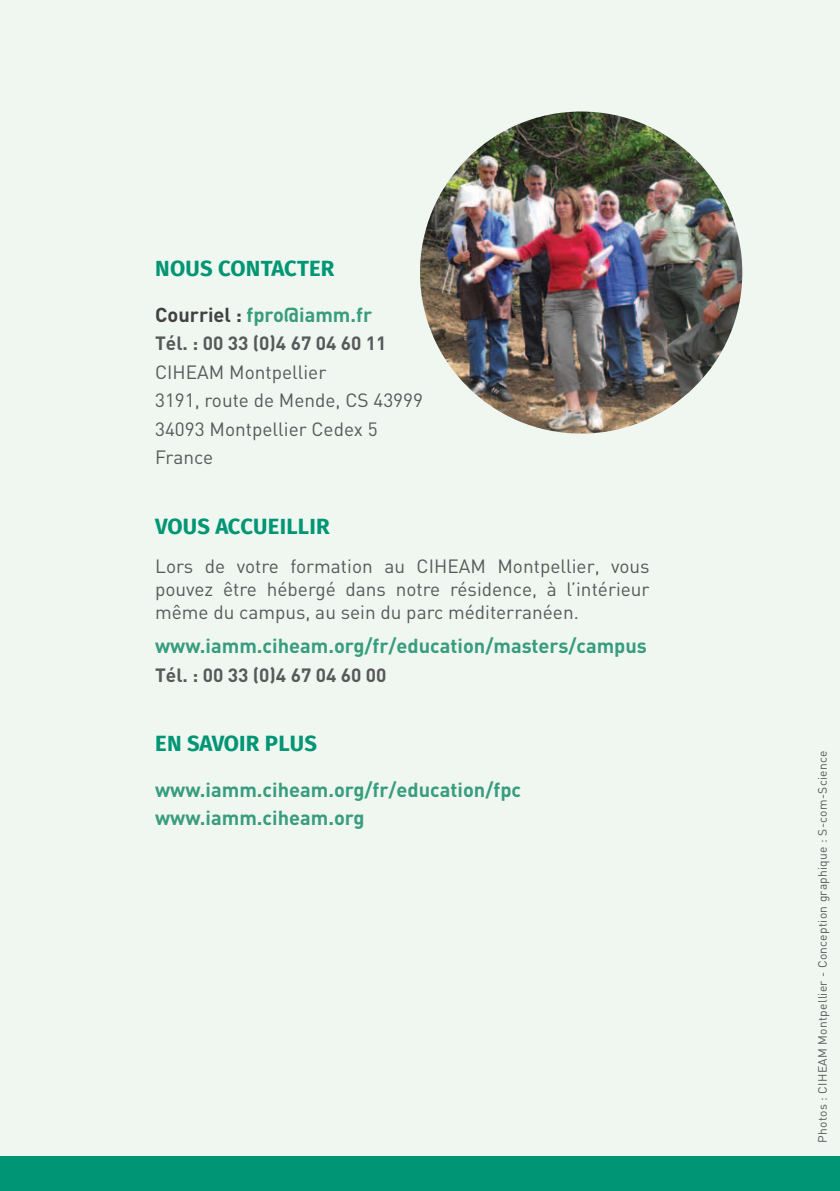
<style>
.page{position:relative;width:840px;height:1191px;background:#fff}
.page>*{position:absolute;margin:0;border:0;box-sizing:border-box;transform-origin:0 0}
.t1{font:700 22px "Fira Sans";letter-spacing:.01em;color:#009574}
.t2{font:700 20px/28.4px "DIN";color:#389c7e}
.t3{font:19px/28.4px "DIN";color:#58595b}
.t4{font:700 19px "DIN";color:#58595b}
.t5{font:12px "DIN";letter-spacing:.025em;color:#58595b}
.s1{color:#414142}
</style>
<div class="page">
<div style="left:0;top:0;width:839px;height:1191px;background:#eff7f0"></div>
<div style="left:0;top:1156px;width:839px;height:35px;background:#009574"></div>
<img style="left:420px;top:111px;width:321px;height:322px;border-radius:161px">
<p class="t1" style="left:155px;top:250px;width:181px">NOUS CONTACTER</p>
<p class="t2" style="left:155px;top:299px;width:218px"><span class="s1">Courriel :</span> fpro@iamm.fr</p>
<p class="t4" style="left:155px;top:331px;width:233px">Tél. : 00 33 (0)4 67 04 60 11</p>
<p class="t3" style="left:155px;top:357px;width:269px">CIHEAM Montpellier<br>3191, route de Mende, CS 43999<br>34093 Montpellier Cedex 5<br>France</p>
<p class="t1" style="left:155px;top:507px;width:176px">VOUS ACCUEILLIR</p>
<p class="t3" style="left:155px;top:555px;width:496px;line-height:22.8px;text-align:justify">Lors de votre formation au CIHEAM Montpellier, vous pouvez être hébergé dans notre résidence, à l’intérieur même du campus, au sein du parc méditerranéen.</p>
<p class="t2" style="left:155px;top:631px;width:493px">www.iamm.ciheam.org/fr/education/masters/campus</p>
<p class="t4" style="left:155px;top:662px;width:233px">Tél. : 00 33 (0)4 67 04 60 00</p>
<p class="t1" style="left:155px;top:725px;width:163px">EN SAVOIR PLUS</p>
<p class="t2" style="left:155px;top:774px;width:367px">www.iamm.ciheam.org/fr/education/fpc www.iamm.ciheam.org</p>
<p class="t5" style="left:814px;top:1142px;width:393px;rotate:-90deg">Photos : CIHEAM Montpellier - Conception graphique : S-com-Science</p>
</div>
